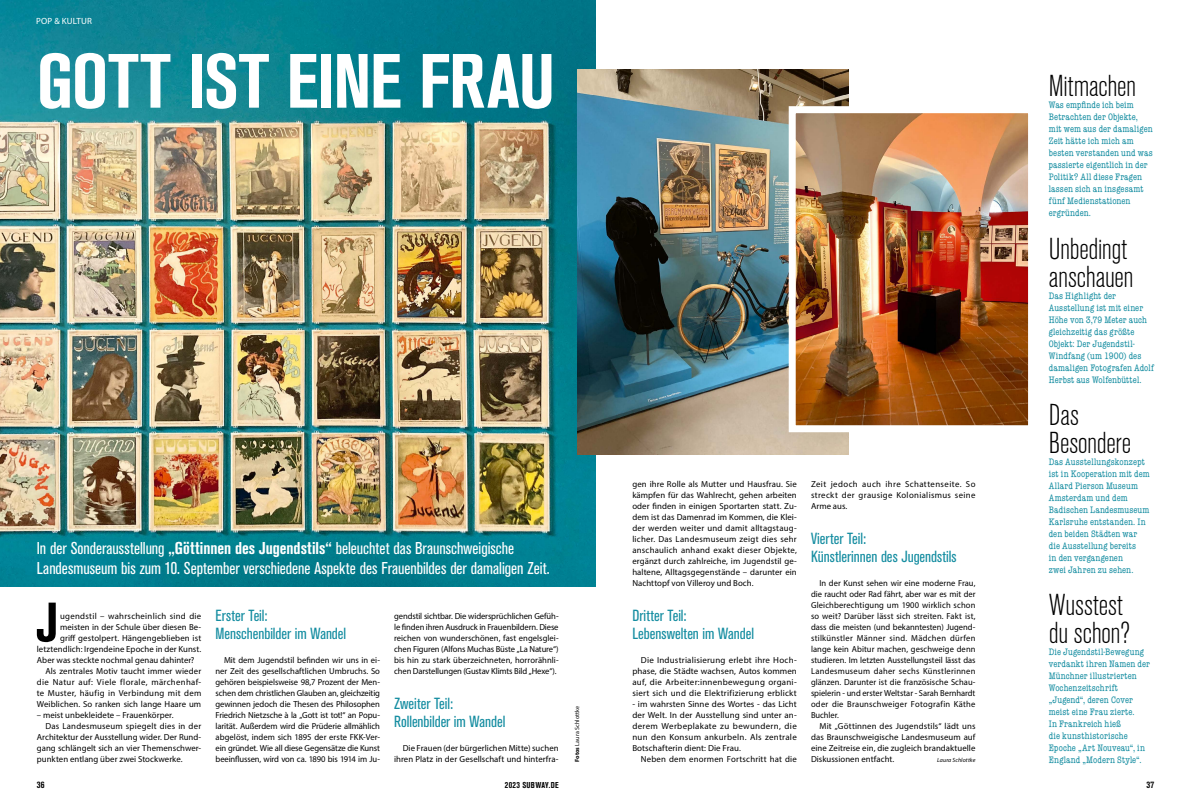
<style>
.page{position:relative;width:1191px;height:808px;background:#fff}
.page>*{position:absolute;margin:0;border:0;box-sizing:border-box;transform-origin:0 0}
.t1{font:700 condensed 76px "Akzidenz Grotesk BQ";letter-spacing:-.01em;color:#fff}
.t2{font:700 condensed 54.7px "Akzidenz Grotesk BQ";color:#000}
.t3{font:300 condensed 30px/28px "Akzidenz Grotesk BQ";letter-spacing:-.01em;color:#000}
.t4{font:condensed 17px/20px "Akzidenz Grotesk BQ";letter-spacing:-.005em;color:#fff}
.t5{font:condensed 16px/18px "Akzidenz Grotesk BQ";letter-spacing:-.005em;color:#158da1}
.t6{font:condensed 9.5px/12px "American Typewriter Std";letter-spacing:.01em;color:#158da1}
.t7{font:700 condensed 9.5px "Akzidenz Grotesk BQ";color:#000}
.t8{font:9px "Myriad Pro";letter-spacing:.02em;color:#fff}
.t9{font:8.8px/11px "Myriad Pro";letter-spacing:.01em;color:#000;text-align:justify}
.t10{font:8.8px "Myriad Pro";letter-spacing:.03em;color:#000}
.t11{font:8.8px "Myriad Pro";letter-spacing:.04em;color:#000}
.t12{font:700 condensed 8.5px "Akzidenz Grotesk BQ";letter-spacing:.035em;color:#000}
.t13{font:6px "Myriad Pro";letter-spacing:.015em;color:#000}
.t14{font:italic 6px "Myriad Pro";letter-spacing:.015em;color:#000}
.s1{font-weight:700}
.s2{font-size:8.9px}
</style>
<div class="page">
<img style="left:0;top:0;width:595px;height:586px">
<img style="left:577px;top:69px;width:271px;height:385px">
<img style="left:796px;top:114px;width:231px;height:310px">
<div style="left:788px;top:106px;width:247px;height:326px;border:7px solid #fff"></div>
<p class="t8" style="left:36px;top:16px;width:57px">POP &amp; KULTUR</p>
<h1 class="t1" style="left:37px;top:38px;width:520px">GOTT IST EINE FRAU</h1>
<h3 class="t4" style="left:37px;top:539px;width:514px">In der Sonderausstellung <span class="s1">„Göttinnen des Jugendstils“</span> beleuchtet das Braunschweigische<br>Landesmuseum bis zum 10. September verschiedene Aspekte des Frauenbildes der damaligen Zeit.</h3>
<h2 class="t2" style="left:37px;top:591px;width:23px">J</h2>
<p class="t10" style="left:60px;top:611px;width:143px">ugendstil – wahrscheinlich sind die</p>
<p class="t9" style="left:60px;top:622px;width:143px">meisten in der Schule über diesen Be-</p>
<p class="t9" style="left:60px;top:633px;width:143px">griff gestolpert. Hängengeblieben ist</p>
<p class="t9" style="left:37px;top:644px;width:166px">letztendlich: Irgendeine Epoche in der Kunst.</p>
<p class="t9" style="left:37px;top:655px;width:159px">Aber was steckte nochmal genau dahinter?</p>
<p class="t9" style="left:45px;top:666px;width:157px">Als zentrales Motiv taucht immer wieder</p>
<p class="t11" style="left:37px;top:677px;width:166px">die Natur auf: Viele florale, märchenhaf-</p>
<p class="t10" style="left:37px;top:688px;width:166px">te Muster, häufig in Verbindung mit dem</p>
<p class="t9" style="left:37px;top:699px;width:166px">Weiblichen. So ranken sich lange Haare um</p>
<p class="t9" style="left:37px;top:710px;width:138px">– meist unbekleidete – Frauenkörper.</p>
<p class="t9" style="left:45px;top:721px;width:157px">Das Landesmuseum spiegelt dies in der</p>
<p class="t9" style="left:37px;top:732px;width:166px">Architektur der Ausstellung wider. Der Rund-</p>
<p class="t9" style="left:37px;top:743px;width:166px">gang schlängelt sich an vier Themenschwer-</p>
<p class="t9" style="left:37px;top:754px;width:147px">punkten entlang über zwei Stockwerke.</p>
<h3 class="t5" style="left:215px;top:607px;width:132px">Erster Teil:<br>Menschenbilder im Wandel</h3>
<p class="t9" style="left:215px;top:655px;width:166px;text-indent:9px">Mit dem Jugendstil befinden wir uns in ei&shy;ner Zeit des gesellschaftlichen Umbruchs. So gehören beispielsweise 98,7 Prozent der Men&shy;schen dem christlichen Glauben an, gleichzeitig gewinnen jedoch die Thesen des Philosophen Friedrich Nietzsche à la „Gott ist tot!“ an Popu&shy;larität. Außerdem wird die Prüderie allmählich abgelöst, indem sich 1895 der erste FKK-Ver&shy;ein gründet. Wie all diese Gegensätze die Kunst beeinflussen, wird von ca. 1890 bis 1914 im Ju-</p>
<p class="t9" style="left:394px;top:611px;width:166px">gendstil sichtbar. Die widersprüchlichen Gefüh&shy;le finden ihren Ausdruck in Frauenbildern. Diese reichen von wunderschönen, fast engelsglei&shy;chen Figuren (Alfons Muchas Büste „La Nature“) bis hin zu stark überzeichneten, horrorähnli&shy;chen Darstellungen (Gustav Klimts Bild „Hexe“).</p>
<h3 class="t5" style="left:394px;top:695px;width:113px">Zweiter Teil:<br>Rollenbilder im Wandel</h3>
<p class="t9" style="left:394px;top:743px;width:166px;text-align:right">Die Frauen (der bürgerlichen Mitte) suchen ihren Platz in der Gesellschaft und hinterfra-</p>
<p class="t13" style="left:573px;top:762px;width:58px;rotate:-90deg"><span class="s1">Fotos</span> Laura Schlottke</p>
<p class="t9" style="left:632px;top:479px;width:166px">gen ihre Rolle als Mutter und Hausfrau. Sie kämpfen für das Wahlrecht, gehen arbeiten oder finden in einigen Sportarten statt. Zu&shy;dem ist das Damenrad im Kommen, die Klei&shy;der werden weiter und damit alltagstaug&shy;licher. Das Landesmuseum zeigt dies sehr anschaulich anhand exakt dieser Objekte, ergänzt durch zahlreiche, im Jugendstil ge&shy;haltene, Alltagsgegenstände – darunter ein Nachttopf von Villeroy und Boch.</p>
<h3 class="t5" style="left:632px;top:607px;width:123px">Dritter Teil:<br>Lebenswelten im Wandel</h3>
<p class="t9" style="left:632px;top:655px;width:166px;text-indent:9px">Die Industrialisierung erlebt ihre Hoch&shy;phase, die Städte wachsen, Autos kommen auf, die Arbeiter:innenbewegung organi&shy;siert sich und die Elektrifizierung erblickt</p>
<p class="t9" style="left:632px;top:699px;width:166px">- im wahrsten Sinne des Wortes - das Licht der Welt. In der Ausstellung sind unter an&shy;derem Werbeplakate zu bewundern, die nun den Konsum ankurbeln. Als zentrale Botschafterin dient: Die Frau.</p>
<p class="t9" style="left:641px;top:754px;width:157px">Neben dem enormen Fortschritt hat die</p>
<p class="t9" style="left:811px;top:479px;width:166px">Zeit jedoch auch ihre Schattenseite. So streckt der grausige Kolonialismus seine Arme aus.</p>
<h3 class="t5" style="left:811px;top:530px;width:147px">Vierter Teil:<br>Künstlerinnen des Jugendstils</h3>
<p class="t9" style="left:811px;top:578px;width:166px;text-indent:9px">In der Kunst sehen wir eine moderne Frau, die raucht oder Rad fährt, aber war es mit der Gleichberechtigung um 1900 wirklich schon so weit? Darüber lässt sich streiten. Fakt ist, dass die meisten (und bekanntesten) Jugend&shy;stilkünstler Männer sind. Mädchen dürfen lange kein Abitur machen, geschweige denn studieren. Im letzten Ausstellungsteil lässt das Landesmuseum daher sechs Künstlerinnen glänzen. Darunter ist die französische Schau&shy;spielerin - und erster Weltstar - Sarah Bernhardt oder die Braunschweiger Fotografin Käthe Buchler.</p>
<p class="t9" style="left:811px;top:721px;width:166px;text-indent:9px">Mit „Göttinnen des Jugendstils“ lädt uns das Braunschweigische Landesmuseum auf eine Zeitreise ein, die zugleich brandaktuelle Diskussionen entfacht.</p>
<p class="t14" style="left:937px;top:756px;width:40px">Laura Schlottke</p>
<h3 class="t3" style="left:1048px;top:73px;width:89px">Mitmachen</h3>
<p class="t6" style="left:1048px;top:99px;width:105px">Was empfinde ich beim<br>Betrachten der Objekte, mit wem aus der damaligen<br>Zeit hätte ich mich am besten verstanden und was passierte eigentlich in der<br>Politik? All diese Fragen lassen sich an insgesamt fünf Medienstationen ergründen.</p>
<h3 class="t3" style="left:1048px;top:235px;width:86px">Unbedingt anschauen</h3>
<p class="t6" style="left:1048px;top:290px;width:107px">Das Highlight der<br>Ausstellung ist mit einer<br>Höhe von 3,79 Meter auch gleichzeitig das größte<br>Objekt: Der Jugendstil-<br>Windfang (um 1900) des damaligen Fotografen Adolf<br>Herbst aus Wolfenbüttel.</p>
<h3 class="t3" style="left:1048px;top:401px;width:84px">Das<br>Besondere</h3>
<p class="t6" style="left:1048px;top:456px;width:102px">Das Ausstellungskonzept ist in Kooperation mit dem<br>Allard Pierson Museum<br>Amsterdam und dem<br>Badischen Landesmuseum<br>Karlsruhe entstanden. In den beiden Städten war die Ausstellung bereits<br>in den vergangenen<br>zwei Jahren zu sehen.</p>
<h3 class="t3" style="left:1048px;top:591px;width:83px">Wusstest du schon?</h3>
<p class="t6" style="left:1048px;top:646px;width:103px">Die Jugendstil-Bewegung verdankt ihren Namen der<br>Münchner illustrierten<br>Wochenzeitschrift „Jugend“, deren Cover meist eine Frau zierte.<br>In Frankreich hieß<br>die kunsthistorische<br>Epoche „Art Nouveau“, in<br>England „Modern Style“.</p>
<p class="t7" style="left:37px;top:780px;width:9px">36</p>
<p class="t12" style="left:505px;top:781px;width:55px"><span class="s2">2023</span> SUBWAY.DE</p>
<p class="t7" style="left:1146px;top:780px;width:9px">37</p>
</div>
